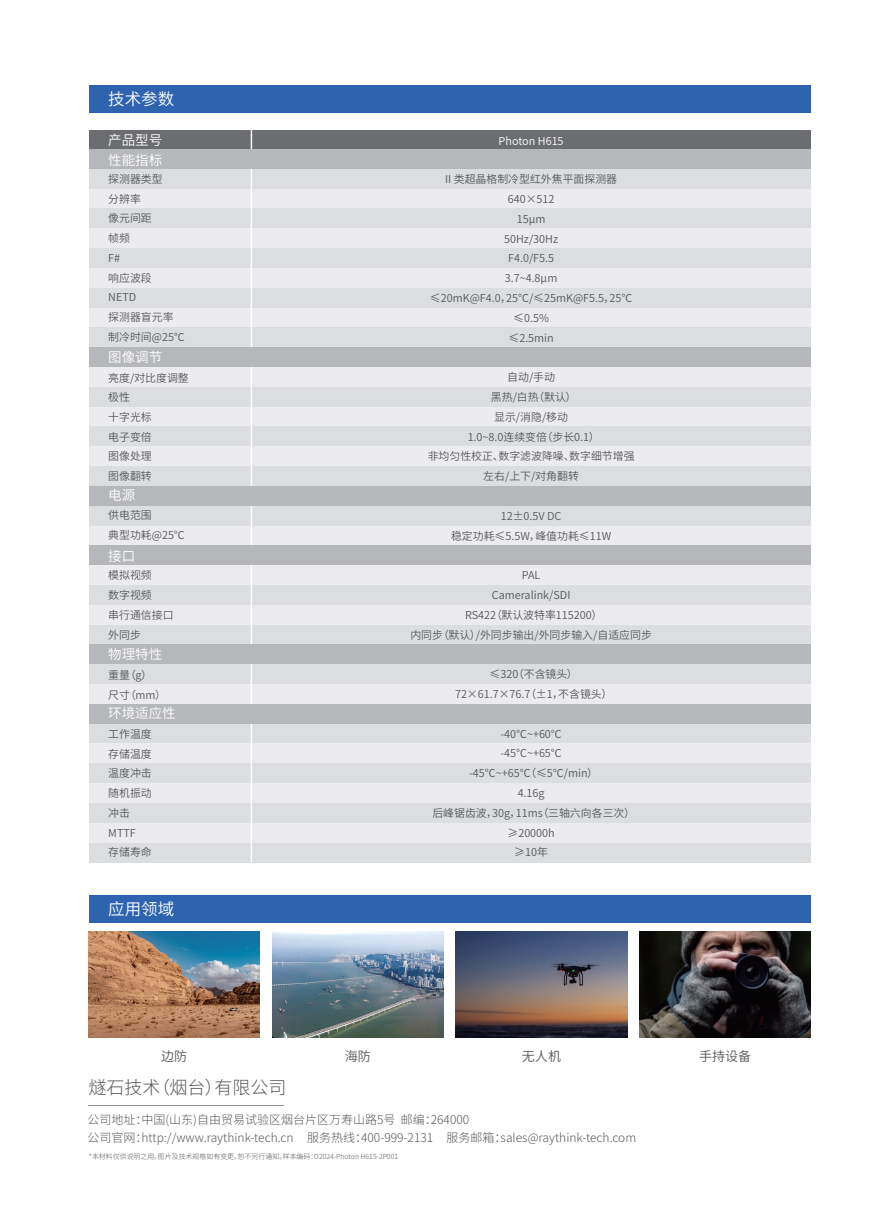
<style>
.page{position:relative;width:893px;height:1212px;background:#fff}
.page>*{position:absolute;margin:0;border:0;box-sizing:border-box;transform-origin:0 0}
.t1{font:300 18px "Source Han Sans CN";color:#57585a}
.t2{font:16.5px "Source Han Sans CN";color:#fff}
.t3{font:13.5px "Source Han Sans CN";color:#fff}
.t4{font:13.05px "Source Han Sans CN";color:#57585a}
.t5{font:300 12px/18px "Source Han Sans CN";color:#57585a}
.t6{font:10.95px/19.8px "Source Han Sans CN";color:#57585a;text-align:center}
.t7{font:10.95px "Source Han Sans CN";color:#fff}
.t8{font:300 6.9px "Source Han Sans CN";color:#57585a}
</style>
<div class="page">
<div style="left:89px;top:130px;width:722px;height:19px;background:#6c6d70"></div>
<img style="left:89px;top:931px;width:171px;height:107px">
<img style="left:272px;top:931px;width:172px;height:107px">
<div style="left:89px;top:896px;width:722px;height:27px;background:#2d63af"></div>
<hr style="left:89px;top:1105px;width:195px;height:1px;background:#939598">
<div style="left:89px;top:85px;width:722px;height:28px;background:#2d63af"></div>
<div style="left:89px;top:625px;width:722px;height:19px;background:#dcdddf"></div>
<div style="left:89px;top:525px;width:722px;height:20px;background:#ececee"></div>
<div style="left:89px;top:684px;width:722px;height:20px;background:#ececee"></div>
<div style="left:89px;top:466px;width:722px;height:20px;background:#dcdddf"></div>
<div style="left:89px;top:565px;width:722px;height:20px;background:#ececee"></div>
<div style="left:89px;top:407px;width:722px;height:19px;background:#ececee"></div>
<div style="left:89px;top:268px;width:722px;height:20px;background:#ececee"></div>
<div style="left:89px;top:248px;width:722px;height:20px;background:#dcdddf"></div>
<div style="left:89px;top:664px;width:722px;height:20px;background:#dcdddf"></div>
<div style="left:89px;top:426px;width:722px;height:20px;background:#dcdddf"></div>
<div style="left:89px;top:288px;width:722px;height:20px;background:#dcdddf"></div>
<div style="left:89px;top:605px;width:722px;height:20px;background:#ececee"></div>
<div style="left:89px;top:724px;width:722px;height:19px;background:#dcdddf"></div>
<div style="left:89px;top:169px;width:722px;height:20px;background:#dcdddf"></div>
<div style="left:89px;top:189px;width:722px;height:19px;background:#ececee"></div>
<div style="left:89px;top:208px;width:722px;height:20px;background:#dcdddf"></div>
<div style="left:89px;top:228px;width:722px;height:20px;background:#ececee"></div>
<div style="left:89px;top:308px;width:722px;height:19px;background:#ececee"></div>
<div style="left:89px;top:327px;width:722px;height:20px;background:#dcdddf"></div>
<div style="left:89px;top:367px;width:722px;height:20px;background:#ececee"></div>
<div style="left:89px;top:387px;width:722px;height:20px;background:#dcdddf"></div>
<div style="left:89px;top:446px;width:722px;height:20px;background:#ececee"></div>
<div style="left:89px;top:506px;width:722px;height:19px;background:#dcdddf"></div>
<div style="left:89px;top:585px;width:722px;height:20px;background:#dcdddf"></div>
<div style="left:89px;top:763px;width:722px;height:20px;background:#dcdddf"></div>
<div style="left:89px;top:823px;width:722px;height:19px;background:#ececee"></div>
<div style="left:89px;top:803px;width:722px;height:20px;background:#dcdddf"></div>
<div style="left:89px;top:843px;width:722px;height:19px;background:#dcdddf"></div>
<div style="left:89px;top:743px;width:722px;height:20px;background:#ececee"></div>
<div style="left:89px;top:783px;width:722px;height:20px;background:#ececee"></div>
<hr style="left:251px;top:130px;width:1px;height:732px;background:#fff">
<div style="left:89px;top:149px;width:722px;height:20px;background:#b6b7bb"></div>
<div style="left:89px;top:347px;width:722px;height:20px;background:#b6b7bb"></div>
<div style="left:89px;top:486px;width:722px;height:20px;background:#b6b7bb"></div>
<div style="left:89px;top:545px;width:722px;height:20px;background:#b6b7bb"></div>
<div style="left:89px;top:644px;width:722px;height:20px;background:#b6b7bb"></div>
<div style="left:89px;top:704px;width:722px;height:20px;background:#b6b7bb"></div>
<img style="left:639px;top:931px;width:172px;height:107px">
<img style="left:456px;top:931px;width:171px;height:107px">
<h2 class="t2" style="left:108px;top:89px;width:67px">技术参数</h2>
<p class="t3" style="left:108px;top:132px;width:55px">产品型号</p>
<p class="t7" style="left:499px;top:134px;width:66px">Photon H615</p>
<p class="t3" style="left:108px;top:152px;width:55px">性能指标</p>
<p class="t6" style="left:108px;top:169px;width:78px;text-align:left">探测器类型<br>分辨率<br>像元间距<br>帧频<br>F#<br>响应波段<br>NETD<br>探测器盲元率制冷时间@25℃</p>
<p class="t3" style="left:108px;top:350px;width:55px">图像调节</p>
<p class="t6" style="left:108px;top:368px;width:82px;text-align:left">亮度/对比度调整极性<br>十字光标<br>电子变倍<br>图像处理<br>图像翻转</p>
<p class="t3" style="left:108px;top:487px;width:28px">电源</p>
<p class="t6" style="left:108px;top:506px;width:78px;text-align:left">供电范围<br>典型功耗@25℃</p>
<p class="t6" style="left:108px;top:566px;width:67px;text-align:left">模拟视频<br>数字视频<br>串行通信接口外同步</p>
<p class="t3" style="left:108px;top:549px;width:28px">接口</p>
<p class="t3" style="left:108px;top:647px;width:55px">物理特性</p>
<p class="t6" style="left:108px;top:666px;width:59px;text-align:left">重量（g）<br>尺寸（mm）</p>
<p class="t3" style="left:108px;top:706px;width:69px">环境适应性</p>
<p class="t6" style="left:108px;top:724px;width:45px;text-align:left">工作温度存储温度温度冲击随机振动冲击<br>MTTF<br>存储寿命</p>
<h2 class="t2" style="left:108px;top:900px;width:67px">应用领域</h2>
<p class="t6" style="left:430px;top:170px;width:204px">II 类超晶格制冷型红外焦平面探测器<br>640×512<br>15μm<br>50Hz/30Hz<br>F4.0/F5.5<br>3.7~4.8μm<br>≤20mK@F4.0，25℃/≤25mK@F5.5，25℃ ≤0.5%<br>≤2.5min</p>
<p class="t6" style="left:428px;top:367px;width:208px">自动/手动<br>黑热/白热（默认）<br>显示/消隐/移动<br>1.0~8.0连续变倍（步长0.1）<br>非均匀性校正、数字滤波降噪、数字细节增强左右/上下/对角翻转</p>
<p class="t6" style="left:451px;top:506px;width:162px">12±0.5V DC<br>稳定功耗≤5.5W，峰值功耗≤11W</p>
<p class="t6" style="left:410px;top:565px;width:243px">PAL<br>Cameralink/SDI<br>RS422（默认波特率115200）<br>内同步（默认）/外同步输出/外同步输入/自适应同步</p>
<p class="t6" style="left:455px;top:664px;width:159px">≤320（不含镜头）<br>72×61.7×76.7（±1，不含镜头）</p>
<p class="t6" style="left:432px;top:724px;width:204px">-40℃~+60℃<br>-45℃~+65℃<br>-45℃~+65℃（≤5℃/min）<br>4.16g<br>后峰锯齿波，30g，11ms（三轴六向各三次）≥20000h<br>≥10年</p>
<p class="t4" style="left:161px;top:1049px;width:28px">边防</p>
<p class="t4" style="left:345px;top:1049px;width:28px">海防</p>
<p class="t4" style="left:522px;top:1049px;width:41px">无人机</p>
<p class="t4" style="left:699px;top:1049px;width:54px">手持设备</p>
<h1 class="t1" style="left:89px;top:1077px;width:200px">燧石技术（烟台）有限公司</h1>
<p class="t5" style="left:87px;top:1111px;width:550px">公司地址：中国(山东)自由贸易试验区烟台片区万寿山路5号 邮编：264000<br>公司官网：http://www.raythink-tech.cn 服务热线：400-999-2131 服务邮箱：sales@raythink-tech.com</p>
<p class="t8" style="left:89px;top:1153px;width:311px">*本材料仅供说明之用，图片及技术规格如有变更，恕不另行通知。样本编码：O2024-Photon H615-2P001</p>
</div>
